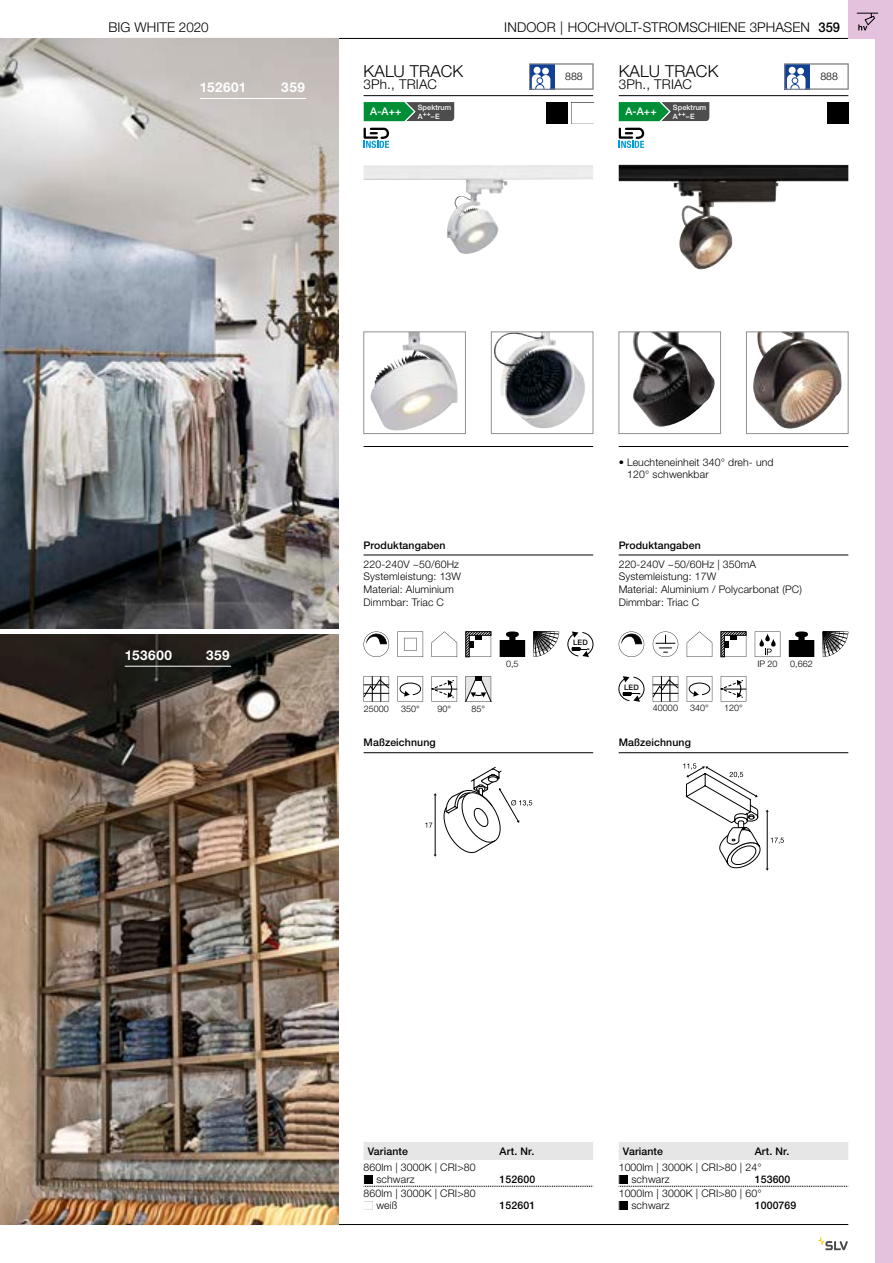
<style>
.page{position:relative;width:893px;height:1263px;background:#fff}
.page>*{position:absolute;margin:0;border:0;box-sizing:border-box;transform-origin:0 0}
.t1{font:300 16.5px "Helvetica Neue LTW1 G";letter-spacing:.01em;color:#000}
.t2{font:300 13.5px "Helvetica Neue LTW1 G";letter-spacing:.01em;color:#000}
.t3{font:700 13.5px "Helvetica Neue LTW1 G";letter-spacing:.04em;color:#fff}
.t4{font:500 13.5px "Helvetica Neue LTW1 G";color:#000;scale:.96 1}
.t5{font:300 10.5px/12.8px "Helvetica Neue LTW1 G";letter-spacing:.01em;color:#000}
.t6{font:500 10.5px "Helvetica Neue LTW1 G";letter-spacing:.01em;color:#000}
.t7{font:500 10.5px "Helvetica Neue LTW1 G";color:#fff}
.t8{font:300 9px "Helvetica Neue LTW1 G";color:#000}
.t9{font:500 7.5px "Helvetica Neue LTW1 G";letter-spacing:.02em;color:#000}
.t10{font:500 7.35px/8.9px "Helvetica Neue LTW1 G";letter-spacing:.01em;color:#fff}
</style>
<div class="page">
<hr style="left:108px;top:38px;width:740px;height:1px;background:#000">
<div style="left:876px;top:38px;width:17px;height:1225px;background:#e4c2dd"></div>
<svg style="left:819px;top:1237px;width:29px;height:13px"></svg>
<hr style="left:108px;top:1224px;width:740px;height:1px;background:#000">
<div style="left:848px;top:0;width:45px;height:39px;background:#e4c2dd"></div>
<svg style="left:857px;top:12px;width:21px;height:18px"></svg>
<img style="left:0;top:38px;width:338px;height:590px">
<img style="left:0;top:635px;width:338px;height:590px">
<img style="left:364px;top:165px;width:229px;height:89px">
<img style="left:370px;top:334px;width:88px;height:97px">
<div style="left:364px;top:332px;width:102px;height:102px;border:1px solid #919191"></div>
<img style="left:494px;top:334px;width:91px;height:94px">
<div style="left:491px;top:332px;width:102px;height:102px;border:1px solid #919191"></div>
<img style="left:619px;top:165px;width:229px;height:105px">
<img style="left:633px;top:334px;width:82px;height:93px">
<div style="left:619px;top:332px;width:102px;height:102px;border:1px solid #919191"></div>
<img style="left:753px;top:334px;width:89px;height:95px">
<div style="left:746px;top:332px;width:102px;height:102px;border:1px solid #919191"></div>
<hr style="left:200px;top:98px;width:106px;height:1px;background:#fff">
<hr style="left:125px;top:666px;width:106px;height:1px;background:#fff">
<svg style="left:531px;top:66px;width:24px;height:21px"></svg>
<div style="left:542px;top:68px;width:7px;height:6px;background:#fff;border-radius:50%"></div>
<div style="left:534px;top:67px;width:7px;height:7px;background:#fff;border-radius:50%"></div>
<svg style="left:532px;top:74px;width:18px;height:13px"></svg>
<div style="left:537px;top:77px;width:6px;height:7px;border:1px solid #124094;border-radius:50%"></div>
<div style="left:529px;top:64px;width:64px;height:25px;border:1px solid #919191"></div>
<svg style="left:364px;top:128px;width:25px;height:20px"></svg>
<svg style="left:786px;top:66px;width:24px;height:21px"></svg>
<div style="left:797px;top:68px;width:7px;height:6px;background:#fff;border-radius:50%"></div>
<div style="left:789px;top:67px;width:7px;height:7px;background:#fff;border-radius:50%"></div>
<svg style="left:787px;top:74px;width:18px;height:13px"></svg>
<div style="left:792px;top:77px;width:6px;height:7px;border:1px solid #124094;border-radius:50%"></div>
<div style="left:784px;top:64px;width:64px;height:25px;border:1px solid #919191"></div>
<svg style="left:619px;top:128px;width:25px;height:20px"></svg>
<img style="left:546px;top:102px;width:22px;height:21px">
<img style="left:572px;top:102px;width:21px;height:1px">
<img style="left:827px;top:102px;width:21px;height:21px">
<svg style="left:364px;top:102px;width:90px;height:19px;background:#2b7246"></svg>
<svg style="left:619px;top:102px;width:90px;height:19px;background:#2a7246"></svg>
<hr style="left:364px;top:95px;width:229px;height:1px;background:#000">
<hr style="left:364px;top:446px;width:229px;height:1px;background:#000">
<hr style="left:364px;top:555px;width:229px;height:1px;background:#000">
<svg style="left:364px;top:631px;width:25px;height:26px"></svg>
<svg style="left:398px;top:631px;width:25px;height:26px"></svg>
<svg style="left:432px;top:631px;width:25px;height:26px"></svg>
<svg style="left:466px;top:631px;width:25px;height:26px"></svg>
<svg style="left:500px;top:631px;width:25px;height:26px"></svg>
<svg style="left:534px;top:631px;width:25px;height:26px"></svg>
<svg style="left:568px;top:631px;width:25px;height:26px"></svg>
<svg style="left:364px;top:676px;width:25px;height:26px"></svg>
<svg style="left:398px;top:676px;width:25px;height:26px"></svg>
<svg style="left:431px;top:676px;width:26px;height:26px"></svg>
<svg style="left:466px;top:676px;width:25px;height:26px"></svg>
<hr style="left:364px;top:752px;width:229px;height:1px;background:#000">
<svg style="left:425px;top:767px;width:107px;height:90px"></svg>
<svg style="left:363px;top:1142px;width:231px;height:68px"></svg>
<hr style="left:619px;top:95px;width:229px;height:1px;background:#000">
<hr style="left:619px;top:446px;width:229px;height:1px;background:#000">
<hr style="left:619px;top:555px;width:229px;height:1px;background:#000">
<svg style="left:619px;top:631px;width:25px;height:26px"></svg>
<svg style="left:653px;top:631px;width:25px;height:26px"></svg>
<svg style="left:687px;top:631px;width:25px;height:26px"></svg>
<svg style="left:721px;top:631px;width:25px;height:26px"></svg>
<svg style="left:755px;top:631px;width:25px;height:26px"></svg>
<svg style="left:789px;top:631px;width:25px;height:26px"></svg>
<svg style="left:823px;top:631px;width:25px;height:26px"></svg>
<svg style="left:619px;top:676px;width:25px;height:26px"></svg>
<svg style="left:653px;top:676px;width:25px;height:26px"></svg>
<svg style="left:687px;top:676px;width:25px;height:26px"></svg>
<svg style="left:720px;top:676px;width:26px;height:26px"></svg>
<hr style="left:619px;top:752px;width:229px;height:1px;background:#000">
<svg style="left:683px;top:763px;width:101px;height:108px"></svg>
<svg style="left:618px;top:1142px;width:231px;height:68px"></svg>
<p class="t2" style="left:108px;top:19px;width:102px">BIG WHITE 2020</p>
<p class="t2" style="left:504px;top:19px;width:307px">INDOOR | HOCHVOLT-STROMSCHIENE 3PHASEN</p>
<p class="t4" style="left:818px;top:19px;width:24px">359</p>
<p class="t3" style="left:200px;top:79px;width:48px">152601</p>
<p class="t3" style="left:281px;top:79px;width:25px">359</p>
<h1 class="t1" style="left:364px;top:61px;width:101px">KALU TRACK</h1>
<p class="t2" style="left:364px;top:76px;width:75px">3Ph., TRIAC</p>
<h1 class="t1" style="left:619px;top:61px;width:101px">KALU TRACK</h1>
<p class="t2" style="left:619px;top:76px;width:75px">3Ph., TRIAC</p>
<p class="t5" style="left:565px;top:70px;width:19px">888</p>
<p class="t5" style="left:820px;top:70px;width:19px">888</p>
<p class="t10" style="left:418px;top:103px;width:35px">Spektrum<br>A<sup>++</sup>–E</p>
<p class="t10" style="left:673px;top:103px;width:35px">Spektrum<br>A<sup>++</sup>–E</p>
<p class="t7" style="left:370px;top:105px;width:33px">A-A++</p>
<p class="t7" style="left:625px;top:105px;width:33px">A-A++</p>
<p class="t3" style="left:125px;top:647px;width:49px">153600</p>
<p class="t3" style="left:206px;top:647px;width:25px">359</p>
<p class="t6" style="left:364px;top:538px;width:84px">Produktangaben</p>
<p class="t5" style="left:364px;top:557px;width:99px">220-240V ~50/60Hz<br>Systemleistung: 13W<br>Material: Aluminium<br>Dimmbar: Triac C</p>
<p class="t8" style="left:364px;top:703px;width:27px">25000</p>
<p class="t8" style="left:401px;top:703px;width:20px">350°</p>
<p class="t8" style="left:438px;top:703px;width:15px">90°</p>
<p class="t8" style="left:472px;top:703px;width:15px">85°</p>
<p class="t6" style="left:364px;top:736px;width:74px">Maßzeichnung</p>
<p class="t8" style="left:506px;top:658px;width:14px">0,5</p>
<p class="t9" style="left:573px;top:638px;width:16px">LED</p>
<p class="t5" style="left:627px;top:455px;width:148px;text-indent:-9px">• Leuchteneinheit 340° dreh- und<br>120° schwenkbar</p>
<p class="t6" style="left:619px;top:538px;width:84px">Produktangaben</p>
<p class="t5" style="left:619px;top:557px;width:185px">220-240V ~50/60Hz | 350mA<br>Systemleistung: 17W<br>Material: Aluminium / Polycarbonat (PC)<br>Dimmbar: Triac C</p>
<p class="t9" style="left:624px;top:682px;width:16px">LED</p>
<p class="t8" style="left:653px;top:702px;width:27px">40000</p>
<p class="t8" style="left:690px;top:702px;width:20px">340°</p>
<p class="t8" style="left:724px;top:702px;width:20px">120°</p>
<p class="t6" style="left:619px;top:736px;width:74px">Maßzeichnung</p>
<p class="t8" style="left:757px;top:658px;width:22px">IP 20</p>
<p class="t8" style="left:790px;top:658px;width:24px">0,662</p>
<p class="t6" style="left:368px;top:1145px;width:42px">Variante</p>
<p class="t6" style="left:500px;top:1145px;width:36px">Art. Nr.</p>
<p class="t5" style="left:376px;top:1160px;width:101px;text-indent:-13px">860lm | 3000K | CRI&gt;80 schwarz</p>
<p class="t6" style="left:500px;top:1173px;width:37px">152600</p>
<p class="t5" style="left:376px;top:1186px;width:101px;text-indent:-13px">860lm | 3000K | CRI&gt;80 weiß</p>
<p class="t6" style="left:500px;top:1199px;width:37px">152601</p>
<p class="t6" style="left:623px;top:1145px;width:42px">Variante</p>
<p class="t6" style="left:755px;top:1145px;width:36px">Art. Nr.</p>
<p class="t5" style="left:631px;top:1160px;width:132px;text-indent:-13px">1000lm | 3000K | CRI&gt;80 | 24° schwarz</p>
<p class="t6" style="left:755px;top:1173px;width:37px">153600</p>
<p class="t5" style="left:631px;top:1186px;width:132px;text-indent:-13px">1000lm | 3000K | CRI&gt;80 | 60° schwarz</p>
<p class="t6" style="left:755px;top:1199px;width:43px">1000769</p>
</div>
